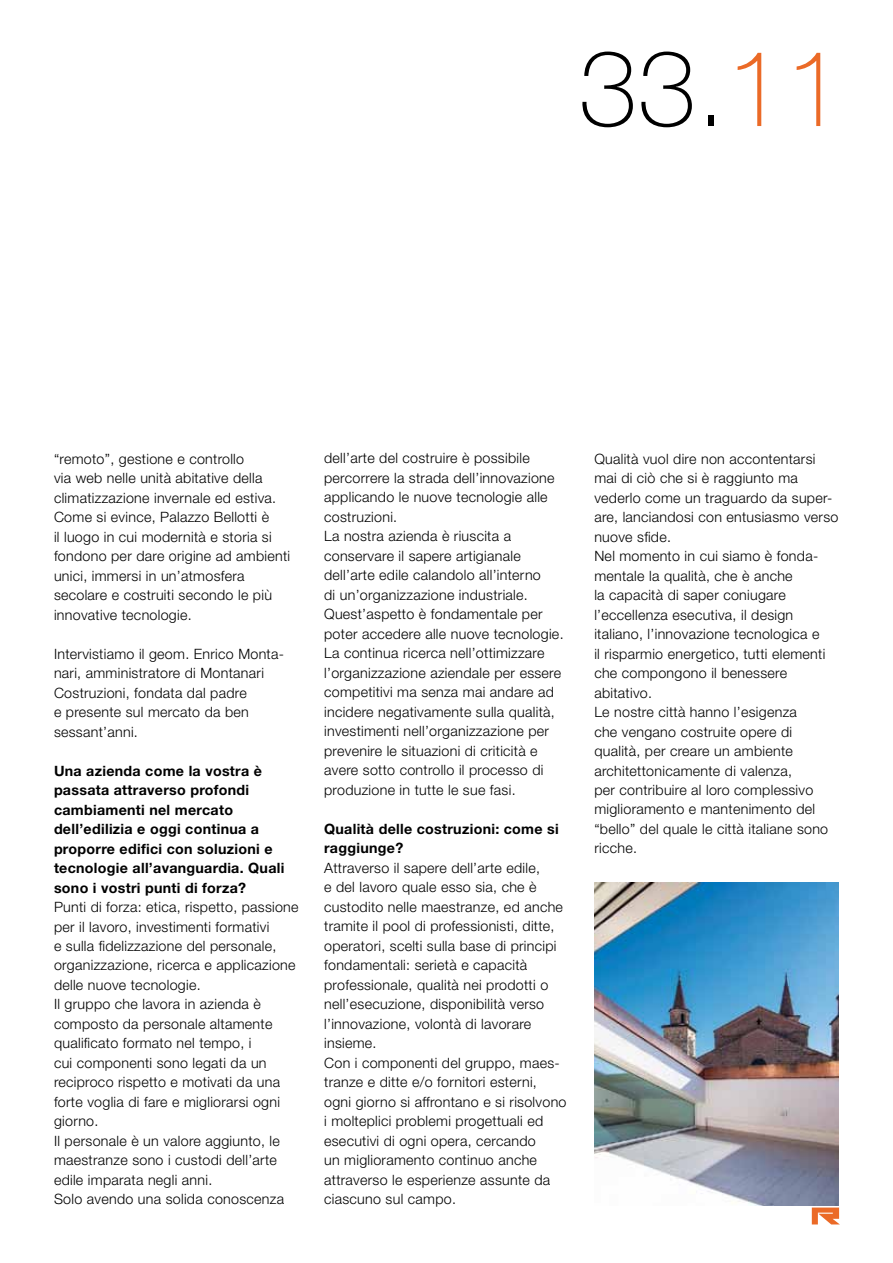
<style>
.page{position:relative;width:893px;height:1263px;background:#fff}
.page>*{position:absolute;margin:0;border:0;box-sizing:border-box;transform-origin:0 0}
.t1{font:100 106.05px "Helvetica Neue LT";color:#000}
.t2{font:300 14.25px/19.5px "Helvetica Neue LT";letter-spacing:.02em;color:#000}
.t3{font:700 14.25px/19.5px "Helvetica Neue LT";letter-spacing:.02em;color:#000}
.s1{color:#eb6a27}
</style>
<div class="page">
<svg style="left:812px;top:1207px;width:28px;height:17px"></svg>
<img style="left:594px;top:882px;width:245px;height:323px">
<h1 class="t1" style="left:579px;top:28px;width:267px">33.<span class="s1">11</span></h1>
<p class="t2" style="left:54px;top:448px;width:238px">“remoto”, gestione e controllo<br>via web nelle unità abitative della climatizzazione invernale ed estiva.<br>Come si evince, Palazzo Bellotti è<br>il luogo in cui modernità e storia si fondono per dare origine ad ambienti unici, immersi in un’atmosfera secolare e costruiti secondo le più innovative tecnologie.</p>
<p class="t2" style="left:54px;top:643px;width:232px">Intervistiamo il geom. Enrico Monta&shy;nari, amministratore di Montanari<br>Costruzioni, fondata dal padre<br>e presente sul mercato da ben sessant’anni.</p>
<p class="t3" style="left:54px;top:760px;width:232px">Una azienda come la vostra è passata attraverso profondi cambiamenti nel mercato dell’edilizia e oggi continua a proporre edifici con soluzioni e tecnologie all’avanguardia. Quali sono i vostri punti di forza?</p>
<p class="t2" style="left:54px;top:897px;width:246px">Punti di forza: etica, rispetto, passione per il lavoro, investimenti formativi<br>e sulla fidelizzazione del personale, organizzazione, ricerca e applicazione delle nuove tecnologie.<br>Il gruppo che lavora in azienda è composto da personale altamente qualificato formato nel tempo, i<br>cui componenti sono legati da un reciproco rispetto e motivati da una forte voglia di fare e migliorarsi ogni giorno.<br>Il personale è un valore aggiunto, le maestranze sono i custodi dell’arte edile imparata negli anni.<br>Solo avendo una solida conoscenza</p>
<p class="t2" style="left:324px;top:448px;width:241px">dell’arte del costruire è possibile percorrere la strada dell’innovazione applicando le nuove tecnologie alle costruzioni.<br>La nostra azienda è riuscita a conservare il sapere artigianale dell’arte edile calandolo all’interno<br>di un’organizzazione industriale.<br>Quest’aspetto è fondamentale per poter accedere alle nuove tecnologie.<br>La continua ricerca nell’ottimizzare l’organizzazione aziendale per essere competitivi ma senza mai andare ad incidere negativamente sulla qualità, investimenti nell’organizzazione per prevenire le situazioni di criticità e avere sotto controllo il processo di produzione in tutte le sue fasi.</p>
<p class="t3" style="left:324px;top:819px;width:236px">Qualità delle costruzioni: come si raggiunge?</p>
<p class="t2" style="left:324px;top:858px;width:244px">Attraverso il sapere dell’arte edile,<br>e del lavoro quale esso sia, che è custodito nelle maestranze, ed anche tramite il pool di professionisti, ditte, operatori, scelti sulla base di principi fondamentali: serietà e capacità professionale, qualità nei prodotti o nell’esecuzione, disponibilità verso l’innovazione, volontà di lavorare insieme.<br>Con i componenti del gruppo, maes&shy;tranze e ditte e/o fornitori esterni, ogni giorno si affrontano e si risolvono i molteplici problemi progettuali ed esecutivi di ogni opera, cercando<br>un miglioramento continuo anche attraverso le esperienze assunte da ciascuno sul campo.</p>
<p class="t2" style="left:594px;top:448px;width:246px">Qualità vuol dire non accontentarsi mai di ciò che si è raggiunto ma vederlo come un traguardo da super&shy;are, lanciandosi con entusiasmo verso nuove sfide.<br>Nel momento in cui siamo è fonda&shy;mentale la qualità, che è anche<br>la capacità di saper coniugare l’eccellenza esecutiva, il design italiano, l’innovazione tecnologica e<br>il risparmio energetico, tutti elementi che compongono il benessere abitativo.<br>Le nostre città hanno l’esigenza<br>che vengano costruite opere di qualità, per creare un ambiente architettonicamente di valenza,<br>per contribuire al loro complessivo miglioramento e mantenimento del “bello” del quale le città italiane sono ricche.</p>
</div>
